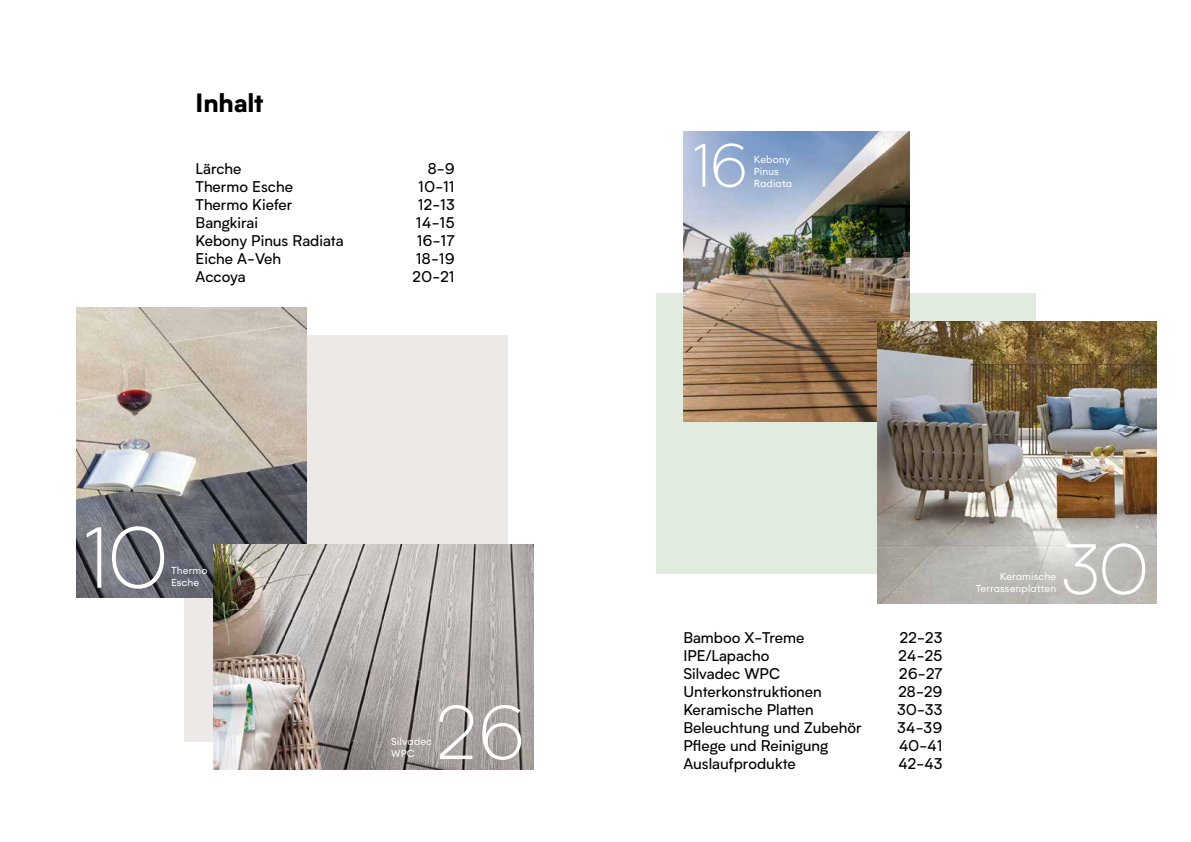
<style>
.page{position:relative;width:1191px;height:842px;background:#fff}
.page>*{position:absolute;margin:0;border:0;box-sizing:border-box;transform-origin:0 0}
.t1{font:300 85px "Biotif";color:#fff}
.t2{font:300 75px "Biotif";color:#fff}
.t3{font:300 70px "Biotif";color:#fff}
.t4{font:300 60px "Biotif";color:#fff}
.t5{font:900 25px "Biotif";letter-spacing:.01em;color:#000}
.t6{font:15px "Biotif";color:#000}
.t7{font:10px/12px "Euclid Circular A";letter-spacing:.01em;color:#fff}
</style>
<div class="page">
<div style="left:657px;top:293px;width:379px;height:280px;background:#e2ebe0"></div>
<div style="left:184px;top:335px;width:323px;height:406px;background:#ede9e6"></div>
<img style="left:683px;top:132px;width:226px;height:290px">
<img style="left:877px;top:321px;width:280px;height:282px">
<img style="left:77px;top:307px;width:230px;height:291px">
<img style="left:214px;top:544px;width:319px;height:225px">
<h3 class="t5" style="left:196px;top:83px;width:69px">Inhalt</h3>
<p class="t6" style="left:196px;top:158px;width:47px">Lärche</p>
<p class="t6" style="left:427px;top:158px;width:29px">8-9</p>
<p class="t6" style="left:196px;top:176px;width:99px">Thermo Esche</p>
<p class="t6" style="left:418px;top:176px;width:38px">10-11</p>
<p class="t6" style="left:196px;top:194px;width:98px">Thermo Kiefer</p>
<p class="t6" style="left:418px;top:194px;width:38px">12-13</p>
<p class="t6" style="left:196px;top:212px;width:64px">Bangkirai</p>
<p class="t6" style="left:416px;top:212px;width:40px">14-15</p>
<p class="t6" style="left:196px;top:230px;width:149px">Kebony Pinus Radiata</p>
<p class="t6" style="left:417px;top:230px;width:39px">16-17</p>
<p class="t6" style="left:196px;top:248px;width:87px">Eiche A-Veh</p>
<p class="t6" style="left:416px;top:248px;width:40px">18-19</p>
<p class="t6" style="left:196px;top:266px;width:52px">Accoya</p>
<p class="t6" style="left:412px;top:266px;width:44px">20-21</p>
<h1 class="t1" style="left:81px;top:503px;width:89px">10</h1>
<p class="t7" style="left:171px;top:564px;width:38px">Thermo<br>Esche</p>
<h2 class="t2" style="left:435px;top:684px;width:93px">26</h2>
<p class="t7" style="left:391px;top:735px;width:42px">Silvadec<br>WPC</p>
<h3 class="t4" style="left:691px;top:127px;width:59px">16</h3>
<p class="t7" style="left:754px;top:153px;width:40px">Kebony<br>Pinus<br>Radiata</p>
<p class="t6" style="left:683px;top:627px;width:122px">Bamboo X-Treme</p>
<p class="t6" style="left:899px;top:627px;width:45px">22-23</p>
<p class="t6" style="left:683px;top:645px;width:88px">IPE/Lapacho</p>
<p class="t6" style="left:898px;top:645px;width:46px">24-25</p>
<p class="t6" style="left:683px;top:663px;width:98px">Silvadec WPC</p>
<p class="t6" style="left:899px;top:663px;width:45px">26-27</p>
<p class="t6" style="left:683px;top:681px;width:140px">Unterkonstruktionen</p>
<p class="t6" style="left:898px;top:681px;width:46px">28-29</p>
<p class="t6" style="left:683px;top:699px;width:132px">Keramische Platten</p>
<p class="t6" style="left:897px;top:699px;width:47px">30-33</p>
<p class="t6" style="left:683px;top:717px;width:180px">Beleuchtung und Zubehör</p>
<p class="t6" style="left:897px;top:717px;width:47px">34-39</p>
<p class="t6" style="left:683px;top:735px;width:146px">Pflege und Reinigung</p>
<p class="t6" style="left:898px;top:735px;width:45px">40-41</p>
<p class="t6" style="left:683px;top:753px;width:114px">Auslaufprodukte</p>
<p class="t6" style="left:898px;top:753px;width:46px">42-43</p>
<h3 class="t3" style="left:1060px;top:524px;width:90px">30</h3>
<p class="t7" style="left:1000px;top:571px;width:58px">Keramische</p>
<p class="t7" style="left:975px;top:583px;width:82px">Terrassenplatten</p>
</div>
